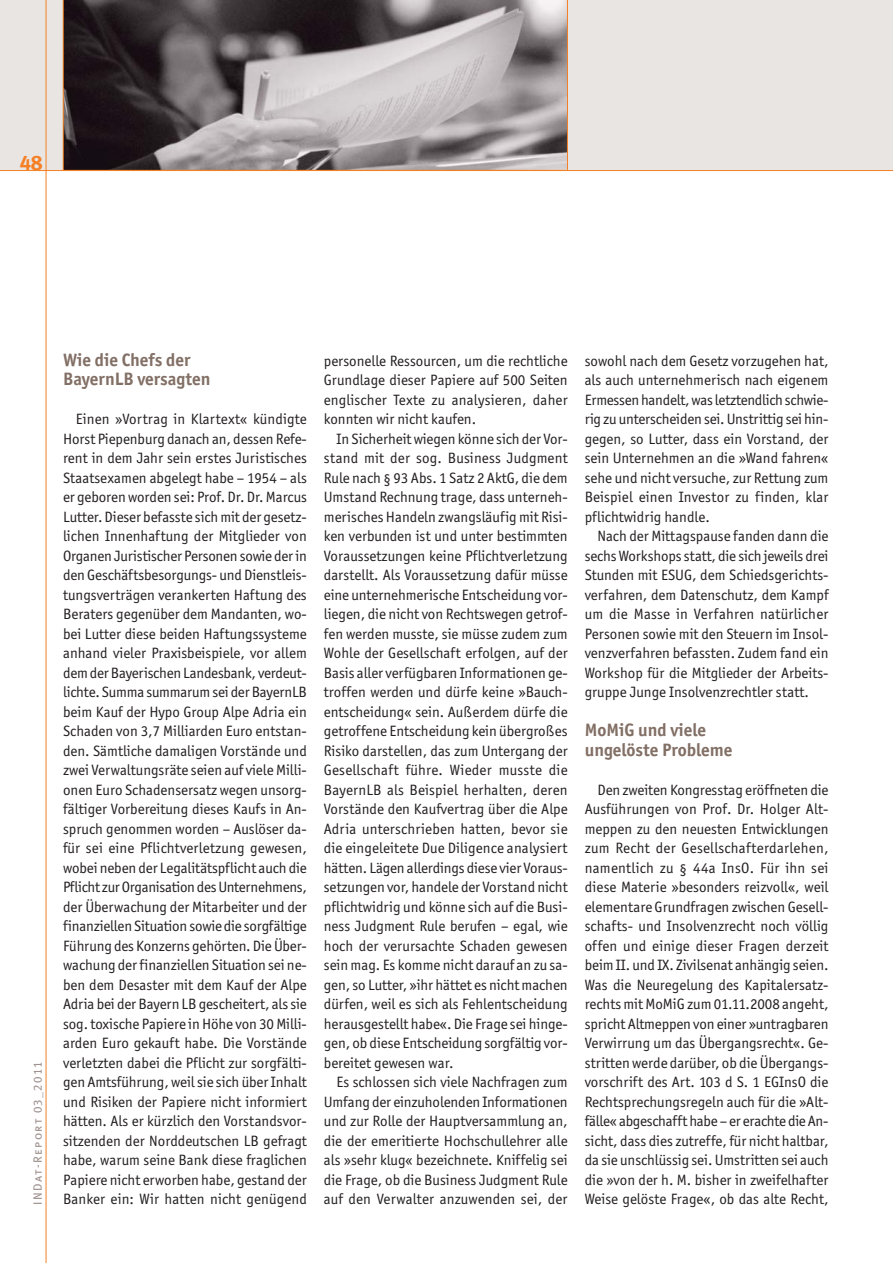
<style>
.page{position:relative;width:893px;height:1263px;background:#fff}
.page>*{position:absolute;margin:0;border:0;box-sizing:border-box;transform-origin:0 0}
.t1{font:21px "Meta Plus Bold Caps";color:#f58025}
.t2{font:700 18px/19.5px "Officina Sans ITC Std";color:#826f65}
.t3{font:15px/19.5px "Officina Sans ITC Std";color:#231f20;text-align:justify}
.t4{font:12px "Meta Plus Book Caps";letter-spacing:.105em;color:#9f928f}
</style>
<div class="page">
<hr style="left:892px;top:0;width:1px;height:171px;background:#e8e5e3">
<div style="left:0;top:0;width:892px;height:171px;background:#e8e5e3"></div>
<hr style="left:46px;top:0;width:1px;height:1263px;background:#f58025">
<svg style="left:63px;top:0;width:505px;height:170px;background:#817a7c"></svg>
<hr style="left:0;top:170px;width:893px;height:1px;background:#f58025">
<h1 class="t1" style="left:20px;top:151px;width:24px">48</h1>
<p class="t4" style="left:31px;top:1205px;width:145px;rotate:-90deg">INDat-Report 03_2011</p>
<p class="t2" style="left:63px;top:351px;width:149px">Wie die Chefs der<br>BayernLB versagten</p>
<p class="t3" style="left:63px;top:410px;width:245px;text-indent:13px">Einen »Vortrag in Klartext« kündigte Horst Piepenburg danach an, dessen Refe&shy;rent in dem Jahr sein erstes Juristisches Staatsexamen abgelegt habe – 1954 – als er geboren worden sei: Prof. Dr. Dr. Marcus Lutter. Dieser befasste sich mit der gesetz&shy;lichen Innenhaftung der Mitglieder von Organen Juristischer Personen sowie der in den Geschäftsbesorgungs- und Dienstleis&shy;tungsverträgen verankerten Haftung des Beraters gegenüber dem Mandanten, wo&shy;bei Lutter diese beiden Haftungssysteme anhand vieler Praxisbeispiele, vor allem dem der Bayerischen Landesbank, verdeut&shy;lichte. Summa summarum sei der BayernLB beim Kauf der Hypo Group Alpe Adria ein Schaden von 3,7 Milliarden Euro entstan&shy;den. Sämtliche damaligen Vorstände und zwei Verwaltungsräte seien auf viele Milli&shy;onen Euro Schadensersatz wegen unsorg&shy;fältiger Vorbereitung dieses Kaufs in An&shy;spruch genommen worden – Auslöser da&shy;für sei eine Pflichtverletzung gewesen, wobei neben der Legalitätspflicht auch die Pflicht zur Organisation des Unternehmens, der Überwachung der Mitarbeiter und der finanziellen Situation sowie die sorgfältige Führung des Konzerns gehörten. Die Über&shy;wachung der finanziellen Situation sei ne&shy;ben dem Desaster mit dem Kauf der Alpe Adria bei der Bayern LB gescheitert, als sie sog. toxische Papiere in Höhe von 30 Milli&shy;arden Euro gekauft habe. Die Vorstände verletzten dabei die Pflicht zur sorgfälti&shy;gen Amtsführung, weil sie sich über Inhalt und Risiken der Papiere nicht informiert hätten. Als er kürzlich den Vorstandsvor&shy;sitzenden der Norddeutschen LB gefragt habe, warum seine Bank diese fraglichen Papiere nicht erworben habe, gestand der Banker ein: Wir hatten nicht genügend</p>
<p class="t3" style="left:324px;top:351px;width:245px">personelle Ressourcen, um die rechtliche Grundlage dieser Papiere auf 500 Seiten englischer Texte zu analysieren, daher konnten wir nicht kaufen.</p>
<p class="t3" style="left:324px;top:429px;width:245px;text-indent:13px">In Sicherheit wiegen könne sich der Vor&shy;stand mit der sog. Business Judgment Rule nach § 93 Abs. 1 Satz 2 AktG, die dem Umstand Rechnung trage, dass unterneh&shy;merisches Handeln zwangsläufig mit Risi&shy;ken verbunden ist und unter bestimmten Voraussetzungen keine Pflichtverletzung darstellt. Als Voraussetzung dafür müsse eine unternehmerische Entscheidung vor&shy;liegen, die nicht von Rechtswegen getrof&shy;fen werden musste, sie müsse zudem zum Wohle der Gesellschaft erfolgen, auf der Basis aller verfügbaren Informationen ge&shy;troffen werden und dürfe keine »Bauch&shy;entscheidung« sein. Außerdem dürfe die getroffene Entscheidung kein übergroßes Risiko darstellen, das zum Untergang der Gesellschaft führe. Wieder musste die BayernLB als Beispiel herhalten, deren Vorstände den Kaufvertrag über die Alpe Adria unterschrieben hatten, bevor sie die eingeleitete Due Diligence analysiert hätten. Lägen allerdings diese vier Voraus&shy;setzungen vor, handele der Vorstand nicht pflichtwidrig und könne sich auf die Busi&shy;ness Judgment Rule berufen – egal, wie hoch der verursachte Schaden gewesen sein mag. Es komme nicht darauf an zu sa&shy;gen, so Lutter, »ihr hättet es nicht machen dürfen, weil es sich als Fehlentscheidung herausgestellt habe«. Die Frage sei hinge&shy;gen, ob diese Entscheidung sorgfältig vor&shy;bereitet gewesen war.</p>
<p class="t3" style="left:324px;top:1073px;width:245px;text-indent:13px">Es schlossen sich viele Nachfragen zum Umfang der einzuholenden Informationen und zur Rolle der Hauptversammlung an, die der emeritierte Hochschullehrer alle als »sehr klug« bezeichnete. Kniffelig sei die Frage, ob die Business Judgment Rule auf den Verwalter anzuwenden sei, der</p>
<p class="t3" style="left:585px;top:351px;width:245px">sowohl nach dem Gesetz vorzugehen hat, als auch unternehmerisch nach eigenem Ermessen handelt, was letztendlich schwie&shy;rig zu unterscheiden sei. Unstrittig sei hin&shy;gegen, so Lutter, dass ein Vorstand, der sein Unternehmen an die »Wand fahren« sehe und nicht versuche, zur Rettung zum Beispiel einen Investor zu finden, klar pflichtwidrig handle.</p>
<p class="t3" style="left:585px;top:527px;width:245px;text-indent:13px">Nach der Mittagspause fanden dann die sechs Workshops statt, die sich jeweils drei Stunden mit ESUG, dem Schiedsgerichts&shy;verfahren, dem Datenschutz, dem Kampf um die Masse in Verfahren natürlicher Personen sowie mit den Steuern im Insol&shy;venzverfahren befassten. Zudem fand ein Workshop für die Mitglieder der Arbeits&shy;gruppe Junge Insolvenzrechtler statt.</p>
<p class="t2" style="left:585px;top:721px;width:149px">MoMiG und viele ungelöste Probleme</p>
<p class="t3" style="left:585px;top:780px;width:245px;text-indent:13px">Den zweiten Kongresstag eröffneten die Ausführungen von Prof. Dr. Holger Alt&shy;meppen zu den neuesten Entwicklungen zum Recht der Gesellschafterdarlehen, namentlich zu § 44a InsO. Für ihn sei diese Materie »besonders reizvoll«, weil elementare Grundfragen zwischen Gesell&shy;schafts- und Insolvenzrecht noch völlig offen und einige dieser Fragen derzeit beim II. und IX. Zivilsenat anhängig seien.<br>Was die Neuregelung des Kapitalersatz&shy;rechts mit MoMiG zum 01.11.2008 angeht, spricht Altmeppen von einer »untragbaren Verwirrung um das Übergangsrecht«. Ge&shy;stritten werde darüber, ob die Übergangs&shy;vorschrift des Art. 103 d S. 1 EGInsO die Rechtsprechungsregeln auch für die »Alt&shy;fälle« abgeschafft habe – er erachte die An&shy;sicht, dass dies zutreffe, für nicht haltbar, da sie unschlüssig sei. Umstritten sei auch die »von der h. M. bisher in zweifelhafter Weise gelöste Frage«, ob das alte Recht,</p>
</div>
